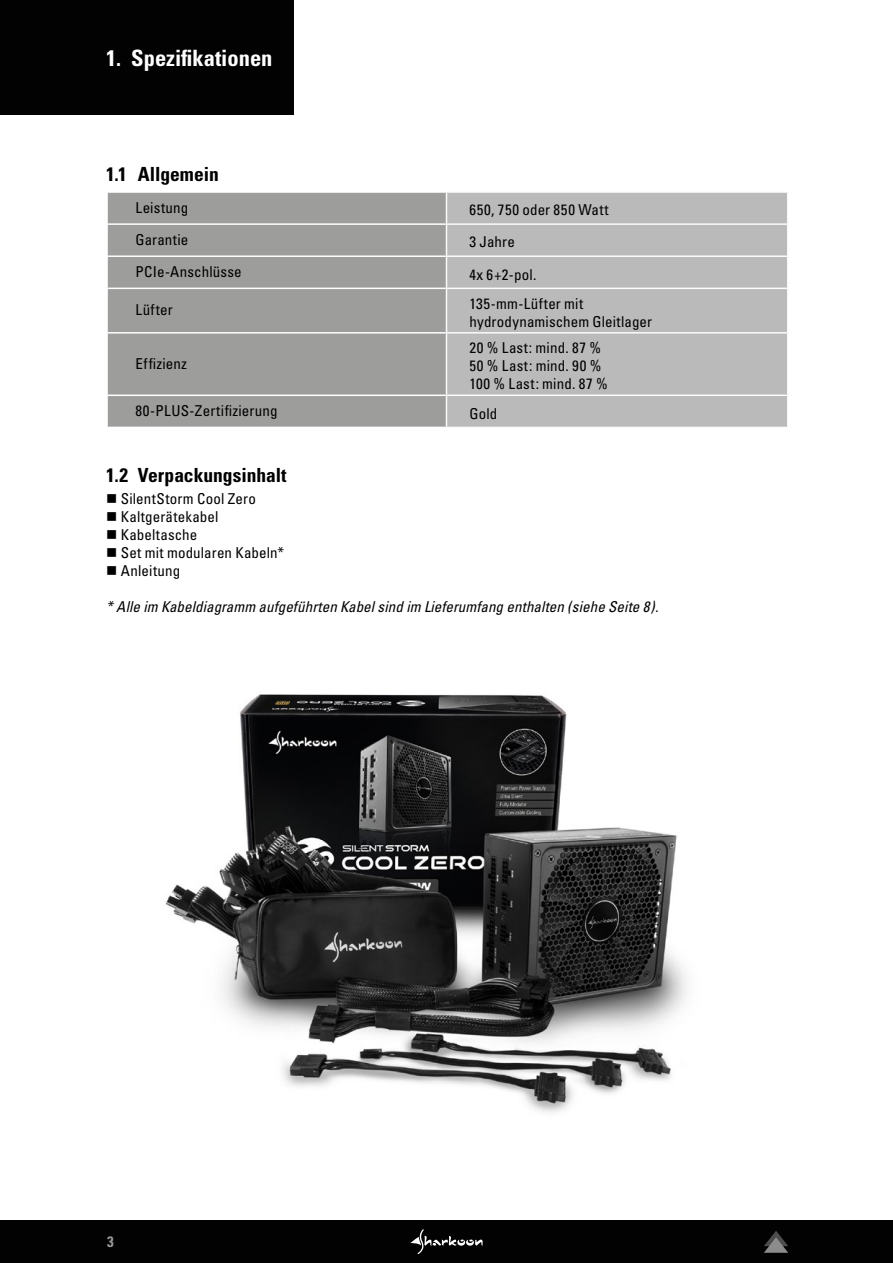
<style>
.page{position:relative;width:893px;height:1263px;background:#fff}
.page>*{position:absolute;margin:0;border:0;box-sizing:border-box;transform-origin:0 0}
.t1{font:700 condensed 22.5px "Univers";color:#fff}
.t2{font:700 condensed 19.5px "Univers";color:#000}
.t3{font:condensed 15px/18px "Univers";letter-spacing:.01em;color:#000}
.t4{font:italic condensed 15px "Univers";letter-spacing:.005em;color:#000}
.t5{font:condensed 15px "Univers";letter-spacing:.04em;color:#000}
.t6{font:700 condensed 15px "Univers";color:#d9d9d9}
</style>
<div class="page">
<img style="left:165px;top:694px;width:522px;height:419px">
<div style="left:0;top:1220px;width:893px;height:43px;background:#020203"></div>
<svg style="left:410px;top:1229px;width:73px;height:25px"></svg>
<svg style="left:764px;top:1231px;width:24px;height:22px"></svg>
<div style="left:0;top:0;width:293px;height:115px;background:#020203"></div>
<div style="left:108px;top:193px;width:338px;height:234px;background:#9d9d9c"></div>
<div style="left:447px;top:193px;width:340px;height:234px;background:#bababa"></div>
<hr style="left:106px;top:223px;width:340px;height:2px;background:#fff">
<hr style="left:106px;top:255px;width:340px;height:2px;background:#fff">
<hr style="left:106px;top:288px;width:340px;height:1px;background:#fff">
<hr style="left:106px;top:332px;width:340px;height:2px;background:#fff">
<hr style="left:106px;top:395px;width:340px;height:1px;background:#fff">
<hr style="left:446px;top:191px;width:342px;height:2px;background:#fbfbfb">
<hr style="left:446px;top:193px;width:1px;height:30px;background:#fbfbfb">
<hr style="left:787px;top:193px;width:1px;height:30px;background:#fbfbfb">
<hr style="left:446px;top:223px;width:342px;height:2px;background:#fbfbfb">
<hr style="left:446px;top:225px;width:1px;height:30px;background:#fbfbfb">
<hr style="left:787px;top:225px;width:1px;height:30px;background:#fbfbfb">
<hr style="left:446px;top:255px;width:342px;height:2px;background:#fbfbfb">
<hr style="left:446px;top:257px;width:1px;height:31px;background:#fbfbfb">
<hr style="left:787px;top:257px;width:1px;height:31px;background:#fbfbfb">
<hr style="left:446px;top:288px;width:342px;height:1px;background:#fbfbfb">
<hr style="left:446px;top:289px;width:1px;height:43px;background:#fbfbfb">
<hr style="left:787px;top:289px;width:1px;height:43px;background:#fbfbfb">
<hr style="left:446px;top:332px;width:342px;height:2px;background:#fbfbfb">
<hr style="left:446px;top:334px;width:1px;height:61px;background:#fbfbfb">
<hr style="left:787px;top:334px;width:1px;height:61px;background:#fbfbfb">
<hr style="left:446px;top:395px;width:342px;height:1px;background:#fbfbfb">
<hr style="left:446px;top:396px;width:1px;height:31px;background:#fbfbfb">
<hr style="left:787px;top:396px;width:1px;height:31px;background:#fbfbfb">
<hr style="left:446px;top:427px;width:342px;height:1px;background:#fbfbfb">
<h1 class="t1" style="left:106px;top:44px;width:168px">1. Spezifikationen</h1>
<h2 class="t2" style="left:106px;top:162px;width:114px">1.1 Allgemein</h2>
<p class="t3" style="left:136px;top:198px;width:54px">Leistung</p>
<p class="t5" style="left:469px;top:200px;width:141px">650, 750 oder 850 Watt</p>
<p class="t3" style="left:136px;top:230px;width:54px">Garantie</p>
<p class="t3" style="left:469px;top:233px;width:47px">3 Jahre</p>
<p class="t3" style="left:136px;top:262px;width:108px">PCIe-Anschlüsse</p>
<p class="t3" style="left:469px;top:265px;width:68px">4x 6+2-pol.</p>
<p class="t3" style="left:136px;top:301px;width:39px">Lüfter</p>
<p class="t3" style="left:469px;top:294px;width:184px">135-mm-Lüfter mit hydrodynamischem Gleitlager</p>
<p class="t3" style="left:136px;top:354px;width:53px">Effizienz</p>
<p class="t3" style="left:469px;top:339px;width:140px">20 % Last: mind. 87 %<br>50 % Last: mind. 90 %<br>100 % Last: mind. 87 %</p>
<p class="t3" style="left:136px;top:401px;width:143px">80-PLUS-Zertifizierung</p>
<p class="t3" style="left:469px;top:404px;width:29px">Gold</p>
<h2 class="t2" style="left:106px;top:463px;width:182px">1.2 Verpackungsinhalt</h2>
<p class="t3" style="left:106px;top:489px;width:151px">■ SilentStorm Cool Zero</p>
<p class="t3" style="left:106px;top:507px;width:114px">■ Kaltgerätekabel</p>
<p class="t3" style="left:106px;top:525px;width:93px">■ Kabeltasche</p>
<p class="t3" style="left:106px;top:543px;width:179px">■ Set mit modularen Kabeln*</p>
<p class="t3" style="left:106px;top:561px;width:75px">■ Anleitung</p>
<p class="t4" style="left:106px;top:597px;width:554px">* Alle im Kabeldiagramm aufgeführten Kabel sind im Lieferumfang enthalten (siehe Seite 8).</p>
<p class="t6" style="left:107px;top:1232px;width:8px">3</p>
</div>
